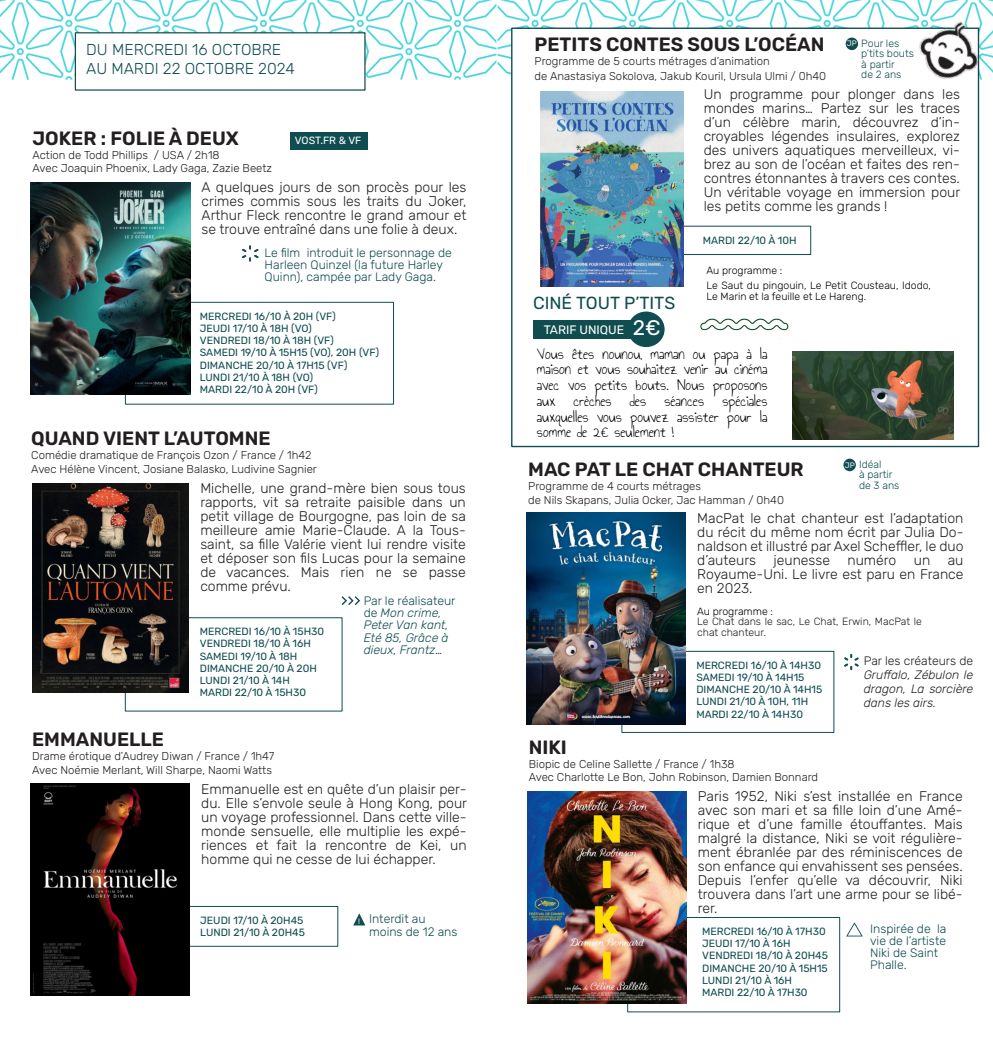
<style>
.page{position:relative;width:993px;height:1042px;background:#fff}
.page>*{position:absolute;margin:0;border:0;box-sizing:border-box;transform-origin:0 0}
.t1{font:600 19.25px "Rubik";color:#231f20}
.t2{font:17.5px "Rubik";color:#104d50}
.t3{font:15.75px/15.8px "Annie Use Your Telescope";color:#000003;text-align:justify}
.t4{font:300 15.75px/19.2px "Rubik";color:#104d50}
.t5{font:300 14px/14px "Rubik";color:#231f20;text-align:justify}
.t6{font:300 12.25px/12.2px "Rubik";color:#104d50}
.t7{font:italic 300 12.25px/12.2px "Rubik";color:#104d50}
.t8{font:italic 300 12.25px/14px "Rubik";color:#231f20;text-align:justify}
.t9{font:300 12.25px "Rubik";color:#231f20}
.t10{font:12.25px "Rubik";color:#fff}
.t11{font:300 11.38px/13.1px "Rubik";color:#231f20}
.t12{font:10.5px/12.2px "Rubik";color:#104d50}
.t13{font:300 10.5px/15.8px "Rubik";color:#000}
.t14{font:300 10.5px/10.5px "Rubik";color:#104d50}
.t15{font:300 10.5px/10.5px "Rubik";color:#231f20}
.t16{font:10.5px "Rubik";color:#fff}
.t17{font:7.88px "Rubik";color:#e7e8e9}
.s1{font-style:normal}
.s2{font-weight:400;font-size:7.88px;color:#e7e8e9}
.s3{font-size:21px}
</style>
<div class="page">
<svg style="left:341px;top:596px;width:19px;height:9px"></svg>
<div style="left:843px;top:459px;width:12px;height:12px;background:#104d50;border-radius:50%"></div>
<svg style="left:242px;top:246px;width:17px;height:15px"></svg>
<svg style="left:844px;top:655px;width:15px;height:14px"></svg>
<svg style="left:353px;top:913px;width:12px;height:12px"></svg>
<div style="left:290px;top:132px;width:77px;height:18px;background:#104d50"></div>
<svg style="left:626px;top:916px;width:236px;height:97px"></svg>
<img style="left:527px;top:791px;width:159px;height:212px">
<svg style="left:621px;top:650px;width:213px;height:83px"></svg>
<img style="left:526px;top:513px;width:159px;height:212px">
<svg style="left:190px;top:906px;width:148px;height:41px"></svg>
<img style="left:31px;top:783px;width:159px;height:212px">
<div style="left:125px;top:617px;width:217px;height:94px;border:1px solid #104d50"></div>
<img style="left:33px;top:484px;width:156px;height:208px">
<svg style="left:124px;top:301px;width:270px;height:104px"></svg>
<img style="left:31px;top:182px;width:159px;height:212px">
<img style="left:0;top:0;width:992px;height:80px">
<div style="left:75px;top:32px;width:290px;height:59px;background:#fff;border:1px solid #104d50"></div>
<div style="left:511px;top:28px;width:467px;height:419px;background:#fff;border:1px solid #104d50"></div>
<img style="left:792px;top:352px;width:161px;height:87px">
<svg style="left:683px;top:225px;width:128px;height:30px"></svg>
<img style="left:540px;top:91px;width:143px;height:195px">
<div style="left:533px;top:320px;width:121px;height:18px;background:#104d50"></div>
<div style="left:627px;top:311px;width:37px;height:36px;background:#104d50;border-radius:50%"></div>
<div style="left:845px;top:38px;width:12px;height:12px;background:#104d50;border-radius:50%"></div>
<img style="left:910px;top:10px;width:80px;height:78px">
<img style="left:700px;top:318px;width:89px;height:21px">
<p class="t4" style="left:86px;top:40px;width:210px">DU MERCREDI 16 OCTOBRE<br>AU MARDI 22 OCTOBRE 2024</p>
<h1 class="t1" style="left:33px;top:127px;width:208px">JOKER : FOLIE À DEUX</h1>
<p class="t11" style="left:33px;top:149px;width:241px">Action de Todd Phillips / USA / 2h18<br>Avec Joaquin Phoenix, Lady Gaga, Zazie Beetz</p>
<p class="t16" style="left:295px;top:134px;width:68px">VOST.FR &amp; VF</p>
<p class="t5" style="left:201px;top:181px;width:266px">A quelques jours de son procès pour les crimes commis sous les traits du Joker, Arthur Fleck rencontre le grand amour et se trouve entraîné dans une folie à deux.</p>
<p class="t6" style="left:264px;top:246px;width:189px">Le film introduit le personnage de<br>Harleen Quinzel (la future Harley<br>Quinn), campée par Lady Gaga.</p>
<p class="t12" style="left:200px;top:310px;width:181px">MERCREDI 16/10 À 20H (VF)<br>JEUDI 17/10 À 18H (VO)<br>VENDREDI 18/10 À 18H (VF)<br>SAMEDI 19/10 À 15H15 (VO), 20H (VF)<br>DIMANCHE 20/10 À 17H15 (VF)<br>LUNDI 21/10 À 18H (VO)<br>MARDI 22/10 À 20H (VF)</p>
<h1 class="t1" style="left:31px;top:427px;width:241px">QUAND VIENT L’AUTOMNE</h1>
<p class="t11" style="left:31px;top:449px;width:287px">Comédie dramatique de François Ozon / France / 1h42<br>Avec Hélène Vincent, Josiane Balasko, Ludivine Sagnier</p>
<p class="t5" style="left:200px;top:481px;width:267px">Michelle, une grand-mère bien sous tous rapports, vit sa retraite paisible dans un petit village de Bourgogne, pas loin de sa meilleure amie Marie-Claude. A la Tous&shy;saint, sa fille Valérie vient lui rendre visite et déposer son fils Lucas pour la semaine de vacances. Mais rien ne se passe comme prévu.</p>
<p class="t12" style="left:200px;top:625px;width:126px">MERCREDI 16/10 À 15H30<br>VENDREDI 18/10 À 16H<br>SAMEDI 19/10 À 18H<br>DIMANCHE 20/10 À 20H<br>LUNDI 21/10 À 14H<br>MARDI 22/10 À 15H30</p>
<h1 class="t1" style="left:32px;top:728px;width:133px">EMMANUELLE</h1>
<p class="t11" style="left:32px;top:750px;width:244px">Drame érotique d’Audrey Diwan / France / 1h47<br>Avec Noémie Merlant, Will Sharpe, Naomi Watts</p>
<p class="t7" style="left:363px;top:595px;width:93px"><span class="s1">Par le réalisateur de</span> Mon crime,<br>Peter Van kant,<br>Eté 85, Grâce à dieux, Frantz<span class="s1">…</span></p>
<p class="t5" style="left:201px;top:782px;width:267px">Emmanuelle est en quête d’un plaisir per&shy;du. Elle s’envole seule à Hong Kong, pour un voyage professionnel. Dans cette ville&shy;monde sensuelle, elle multiplie les expé&shy;riences et fait la rencontre de Kei, un homme qui ne cesse de lui échapper.</p>
<p class="t12" style="left:200px;top:914px;width:106px">JEUDI 17/10 À 20H45<br>LUNDI 21/10 À 20H45</p>
<p class="t17" style="left:358px;top:916px;width:3px">!</p>
<p class="t6" style="left:369px;top:913px;width:90px">Interdit au moins de 12 ans</p>
<h1 class="t1" style="left:534px;top:33px;width:291px">PETITS CONTES SOUS L’OCÉAN</h1>
<p class="t11" style="left:534px;top:55px;width:293px;line-height:14px">Programme de 5 courts métrages d’animation<br>de Anastasiya Sokolova, Jakub Kouril, Ursula Ulmi / 0h40</p>
<p class="t14" style="left:861px;top:38px;width:54px;text-indent:-14px"><span class="s2">JP</span> Pour les p’tits bouts à partir<br>de 2 ans</p>
<p class="t5" style="left:703px;top:87px;width:258px">Un programme pour plonger dans les mondes marins… Partez sur les traces d’un célèbre marin, découvrez d’in&shy;croyables légendes insulaires, explorez des univers aquatiques merveilleux, vi&shy;brez au son de l’océan et faites des ren&shy;contres étonnantes à travers ces contes.<br>Un véritable voyage en immersion pour les petits comme les grands !</p>
<p class="t12" style="left:702px;top:234px;width:95px">MARDI 22/10 À 10H</p>
<p class="t13" style="left:706px;top:262px;width:226px">Au programme :<br>Le Saut du pingouin, Le Petit Cousteau, Idodo,</p>
<p class="t13" style="left:706px;top:288px;width:161px">Le Marin et la feuille et Le Hareng.</p>
<p class="t2" style="left:533px;top:292px;width:144px">CINÉ TOUT P’TITS</p>
<p class="t10" style="left:543px;top:322px;width:118px">TARIF UNIQUE <span class="s3">2€</span></p>
<p class="t3" style="left:537px;top:346px;width:232px">Vous êtes nounou, maman ou papa à la maison et vous souhaitez venir au cinéma avec vos petits bouts. Nous proposons aux crèches des séances spéciales auxquelles vous pouvez assister pour la somme de 2€ seulement !</p>
<h1 class="t1" style="left:528px;top:458px;width:277px">MAC PAT LE CHAT CHANTEUR</h1>
<p class="t11" style="left:528px;top:479px;width:257px;line-height:14px">Programme de 4 courts métrages<br>de Nils Skapans, Julia Ocker, Jac Hamman / 0h40</p>
<p class="t14" style="left:858px;top:459px;width:42px">Idéal<br>à partir de 3 ans</p>
<p class="t17" style="left:844px;top:460px;width:12px">JP</p>
<p class="t5" style="left:697px;top:511px;width:267px">MacPat le chat chanteur est l’adaptation du récit du même nom écrit par Julia Do&shy;naldson et illustré par Axel Scheffler, le duo d’auteurs jeunesse numéro un au Royaume-Uni. Le livre est paru en France en 2023.</p>
<p class="t13" style="left:697px;top:603px;width:77px">Au programme :</p>
<p class="t15" style="left:697px;top:616px;width:226px">Le Chat dans le sac, Le Chat, Erwin, MacPat le chat chanteur.</p>
<p class="t12" style="left:696px;top:659px;width:127px">MERCREDI 16/10 À 14H30<br>SAMEDI 19/10 À 14H15<br>DIMANCHE 20/10 À 14H15<br>LUNDI 21/10 À 10H, 11H<br>MARDI 22/10 À 14H30</p>
<h1 class="t1" style="left:528px;top:736px;width:40px">NIKI</h1>
<p class="t11" style="left:528px;top:757px;width:291px">Biopic de Celine Sallette / France / 1h38<br>Avec Charlotte Le Bon, John Robinson, Damien Bonnard</p>
<p class="t9" style="left:863px;top:654px;width:111px">Par les créateurs de</p>
<p class="t8" style="left:863px;top:668px;width:111px">Gruffalo, Zébulon le dragon, La sorcière dans les airs.</p>
<p class="t5" style="left:697px;top:789px;width:266px">Paris 1952, Niki s’est installée en France avec son mari et sa fille loin d’une Amé&shy;rique et d’une famille étouffantes. Mais malgré la distance, Niki se voit régulière&shy;ment ébranlée par des réminiscences de son enfance qui envahissent ses pensées.<br>Depuis l’enfer qu’elle va découvrir, Niki trouvera dans l’art une arme pour se libé&shy;rer.</p>
<p class="t12" style="left:702px;top:925px;width:127px">MERCREDI 16/10 À 17H30<br>JEUDI 17/10 À 16H<br>VENDREDI 18/10 À 20H45<br>DIMANCHE 20/10 À 15H15<br>LUNDI 21/10 À 16H<br>MARDI 22/10 À 17H30</p>
<p class="t6" style="left:869px;top:922px;width:78px">Inspirée de la vie de l’artiste<br>Niki de Saint<br>Phalle.</p>
</div>
